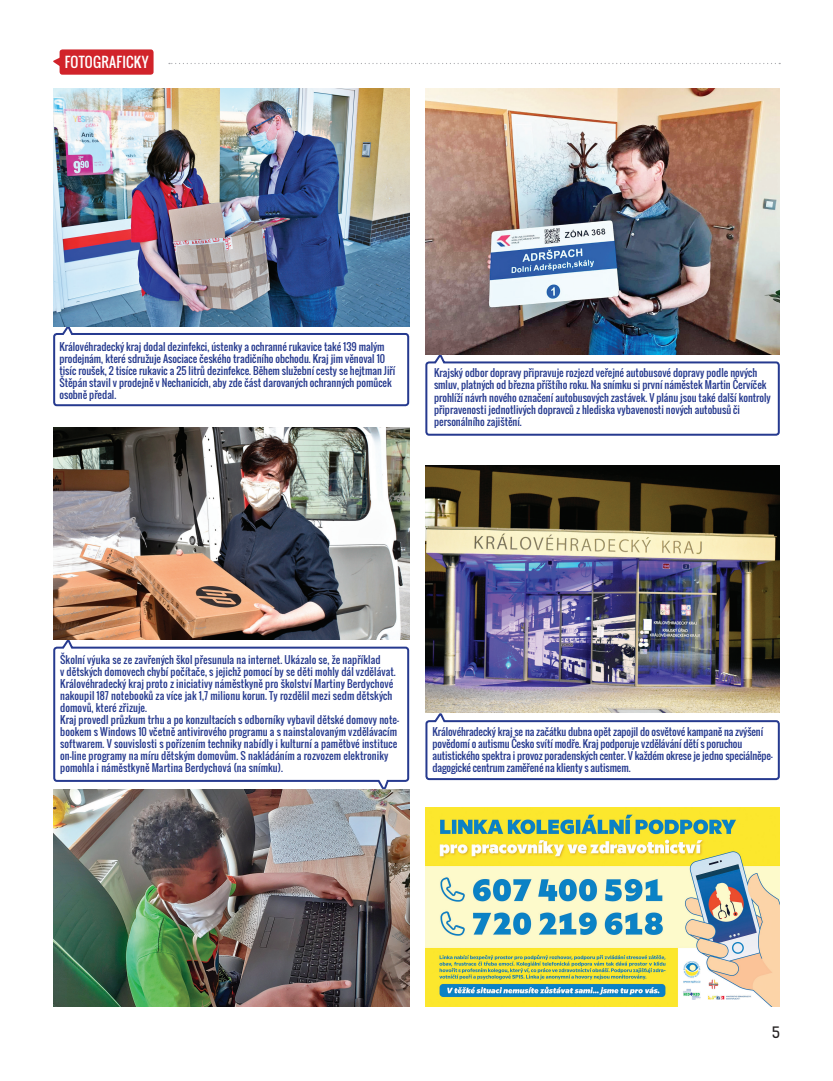
<style>
.page{position:relative;width:833px;height:1081px;background:#fff}
.page>*{position:absolute;margin:0;border:0;box-sizing:border-box;transform-origin:0 0}
.t1{font:15px "Kelson Sans";color:#231f20}
.t2{font:13.75px "Oswald";letter-spacing:.02em;color:#fff}
.t3{font:10px/12px "Oswald";color:#263a8f}
</style>
<div class="page">
<svg style="left:169px;top:63px;width:611px;height:1px"></svg>
<svg style="left:425px;top:712px;width:355px;height:69px"></svg>
<svg style="left:53px;top:325px;width:357px;height:82px"></svg>
<svg style="left:53px;top:638px;width:357px;height:161px"></svg>
<svg style="left:53px;top:56px;width:7px;height:13px"></svg>
<div style="left:60px;top:49px;width:93px;height:26px;background:#d1232a;border-radius:3px"></div>
<svg style="left:425px;top:355px;width:355px;height:81px"></svg>
<img style="left:53px;top:89px;width:356px;height:237px">
<img style="left:425px;top:89px;width:355px;height:266px">
<img style="left:425px;top:465px;width:354px;height:247px">
<img style="left:425px;top:807px;width:355px;height:199px">
<img style="left:53px;top:427px;width:356px;height:213px">
<img style="left:53px;top:789px;width:356px;height:217px">
<h2 class="t2" style="left:65px;top:52px;width:85px">Fotograficky</h2>
<p class="t3" style="left:59px;top:340px;width:337px">Královéhradecký kraj dodal dezinfekci, ústenky a ochranné rukavice také 139 malým prodejnám, které sdružuje Asociace českého tradičního obchodu. Kraj jim věnoval 10 tisíc roušek, 2 tisíce rukavic a 25 litrů dezinfekce. Během služební cesty se hejtman Jiří Štěpán stavil v prodejně v Nechanicích, aby zde část darovaných ochranných pomůcek osobně předal.</p>
<p class="t3" style="left:434px;top:367px;width:338px">Krajský odbor dopravy připravuje rozjezd veřejné autobusové dopravy podle nových smluv, platných od března příštího roku. Na snímku si první náměstek Martin Červíček prohlíží návrh nového označení autobusových zastávek. V plánu jsou také další kontroly připravenosti jednotlivých dopravců z hlediska vybavenosti nových autobusů či personálního zajištění.</p>
<p class="t3" style="left:60px;top:654px;width:340px">Školní výuka se ze zavřených škol přesunula na internet. Ukázalo se, že například<br>v dětských domovech chybí počítače, s jejichž pomocí by se děti mohly dál vzdělávat.<br>Královéhradecký kraj proto z iniciativy náměstkyně pro školství Martiny Berdychové nakoupil 187 notebooků za více jak 1,7 milionu korun. Ty rozdělil mezi sedm dětských domovů, které zřizuje.<br>Kraj provedl průzkum trhu a po konzultacích s odborníky vybavil dětské domovy note&shy;bookem s Windows 10 včetně antivirového programu a s nainstalovaným vzdělávacím softwarem. V souvislosti s pořízením techniky nabídly i kulturní a paměťové instituce on-line programy na míru dětským domovům. S nakládáním a rozvozem elektroniky pomohla i náměstkyně Martina Berdychová (na snímku).</p>
<p class="t3" style="left:432px;top:725px;width:342px">Královéhradecký kraj se na začátku dubna opět zapojil do osvětové kampaně na zvýšení povědomí o autismu Česko svítí modře. Kraj podporuje vzdělávání dětí s poruchou autistického spektra i provoz poradenských center. V každém okrese je jedno speciálněpe&shy;dagogické centrum zaměřené na klienty s autismem.</p>
<h1 class="t1" style="left:772px;top:1023px;width:9px">5</h1>
</div>
